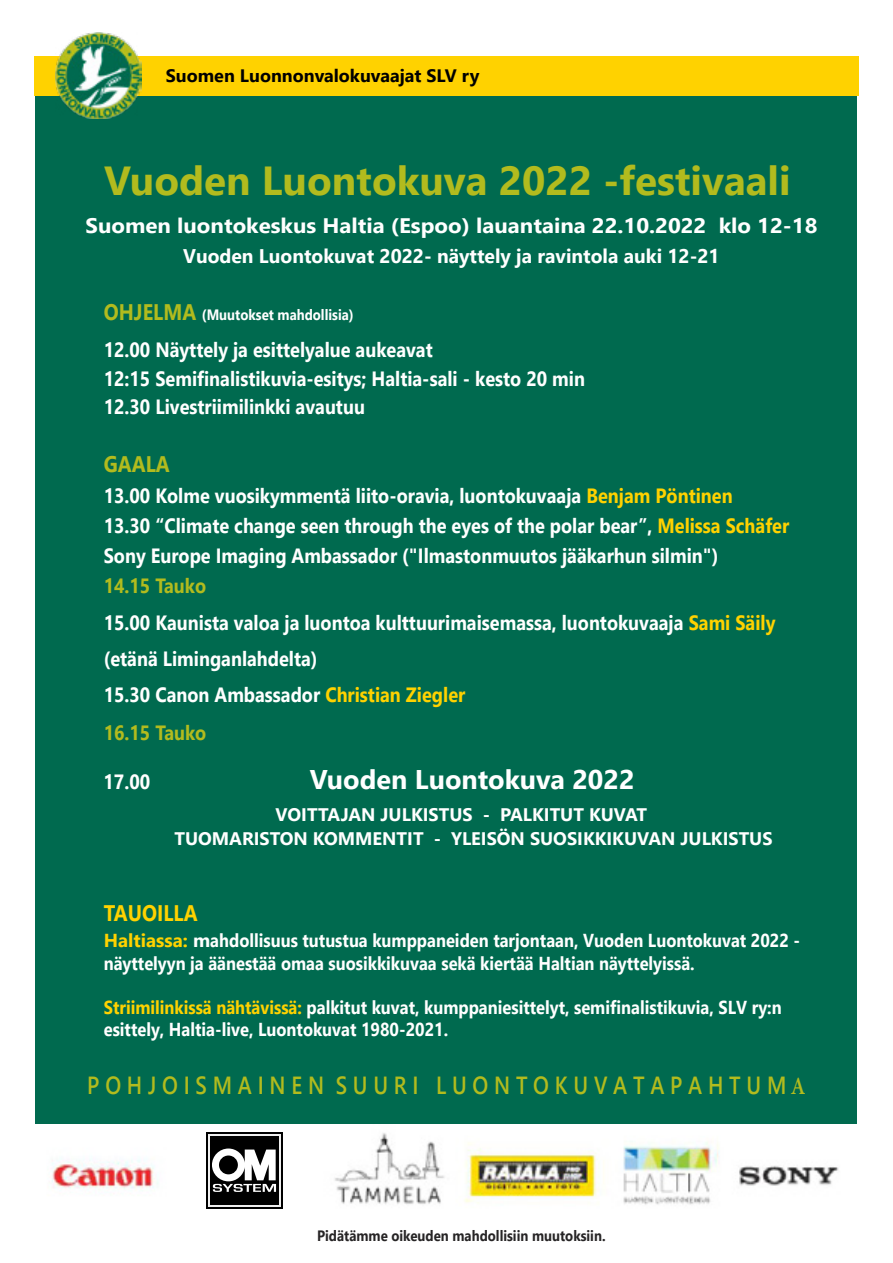
<style>
.page{position:relative;width:893px;height:1263px;background:#fff}
.page>*{position:absolute;margin:0;border:0;box-sizing:border-box;transform-origin:0 0}
.t1{font:700 40.5px "Segoe UI";color:#b2bb1e}
.t2{font:700 27px "Segoe UI";color:#fff}
.t3{font:600 24.75px "Segoe UI";color:#b2bb1e;scale:.85 1}
.t4{font:700 22.5px "Segoe UI";color:#ffd200;scale:.88 1}
.t5{font:700 22.5px "Segoe UI";color:#b2bb1e;scale:.88 1}
.t6{font:700 21px "Segoe UI";color:#fff;scale:1.06 1}
.t7{font:700 20.7px/36.8px "Segoe UI";color:#fff;scale:.88 1}
.t8{font:700 19.8px "Segoe UI";color:#fff}
.t9{font:700 18.75px/22.5px "Segoe UI";color:#fff}
.t10{font:700 18.75px/22.5px "Segoe UI";color:#fff;scale:.88 1}
.t11{font:700 18.15px/24px "Segoe UI";color:#fff}
.t12{font:700 18px "Segoe UI";color:#000}
.t13{font:700 15px "Segoe UI";color:#262425;scale:.88 1}
.t14{font:700 15px "Segoe UI";color:#fff;scale:.88 1}
.s1{font-style:inherit}
.s2{font-size:22.5px;color:#b2bb1e}
.s3{color:#ffd200}
.s4{color:#b2bb1e}
.s5{font-family:"Minion Pro"}
</style>
<div class="page">
<div style="left:36px;top:92px;width:821px;height:1033px;background:#006a4f"></div>
<div style="left:34px;top:56px;width:825px;height:40px;background:#ffd200"></div>
<img style="left:55px;top:32px;width:86px;height:86px">
<img style="left:52px;top:1133px;width:787px;height:72px">
<div style="left:166px;top:1139px;width:156px;height:63px;background:#fff"></div>
<div style="left:206px;top:1132px;width:77px;height:77px;background:linear-gradient(to right,#efefef,#efefef)"></div>
<div style="left:209px;top:1134px;width:72px;height:72px;background:#efefef"></div>
<div style="left:210px;top:1136px;width:69px;height:69px;background:#000"></div>
<svg style="left:212px;top:1148px;width:64px;height:44px"></svg>
<p class="t12" style="left:166px;top:59px;width:315px">Suomen Luonnonvalokuvaajat SLV ry</p>
<h1 class="t1" style="left:104px;top:142px;width:688px">Vuoden Luontokuva 2022 -festivaali</h1>
<p class="t6" style="left:86px;top:206px;width:692px"><span class="s1">Suomen luontokeskus</span> Haltia <span class="s1">(</span>Espoo<span class="s1">) l</span>auantai<span class="s1">na</span> 22.10.2022 klo 12-<span class="s1">1</span>8</p>
<p class="t8" style="left:183px;top:237px;width:538px">Vuoden Luontokuvat 2022- näyttely ja ravintola auki 12-21</p>
<p class="t14" style="left:104px;top:301px;width:286px"><span class="s2">OHJELMA</span> (Muutokset mahdollisia)</p>
<p class="t7" style="left:104px;top:334px;width:548px;line-height:28.3px">12.00 Näyttely ja esittelyalue aukeavat<br>12:15 Semi<span class="s1">f</span>inalistikuvia-esitys; Haltia-<span class="s1">sali</span> - kesto 20 min<br>12.30 Livestriimilinkki avautuu</p>
<p class="t5" style="left:104px;top:443px;width:76px">GAALA</p>
<p class="t7" style="left:104px;top:479px;width:780px;line-height:29.8px">13.00 Kolme vuosikymmentä liito-oravia, luontokuvaaja <span class="s3">Benjam Pöntinen<br></span>13.30 “Climate change seen through the eyes of the polar bear”, <span class="s3">Melissa Schäfer<br></span><span class="s1">Sony Europe Imaging Ambassador ("Ilmastonmuutos jääkarhun silmin")</span></p>
<p class="t7" style="left:104px;top:565px;width:765px"><span class="s4">14.15 Tauko<br></span>15.00 Kaunista valoa ja luontoa kulttuurimaisemassa, luontokuvaaja <span class="s3">Sami Säily </span><span class="s1">(etänä Liminganlahdelta)<br></span>15.30 Canon Ambassador <span class="s3">Christian Zieg</span><span class="s3">l</span><span class="s3">er<br></span><span class="s4">16.15 Tauko</span></p>
<p class="t7" style="left:104px;top:761px;width:55px">17.00</p>
<h2 class="t2" style="left:310px;top:754px;width:326px">Vuoden Luontokuva 2022</h2>
<p class="t11" style="left:174px;top:801px;width:600px;text-indent:101px">VOITTAJAN JULKISTUS - PALKITUT KUVAT<br>TUOMARISTON KOMMENTIT - YLEISÖN SUOSIKKIKUVAN JULKISTUS</p>
<p class="t4" style="left:104px;top:891px;width:108px">TAUOILLA</p>
<p class="t9" style="left:104px;top:928px;width:698px"><span class="s3">Haltiassa:</span> mahdollisuus tutustua kumppaneiden tarjontaan, Vuoden Luontokuvat 2022 - näyttelyyn ja äänestää omaa suosikkikuvaa sekä kiertää Haltian näyttelyissä.</p>
<p class="t10" style="left:104px;top:994px;width:772px"><span class="s3">Striimilinkissä nähtävissä:</span> palkitut kuvat, kumppaniesittelyt, semi<span class="s1">f</span>inalistikuvia, SLV ry:n esittely, Haltia-live, Luontokuvat 1980-2021.</p>
<p class="t3" style="left:87px;top:1061px;width:846px">P O H J O I S M A I N E N S U U R I L U O N T O K U V A T A P A H T U M <span class="s5">A</span></p>
<p class="t13" style="left:317px;top:1221px;width:329px">Pidätämme oikeuden mahdollisiin muutoksiin.</p>
</div>
